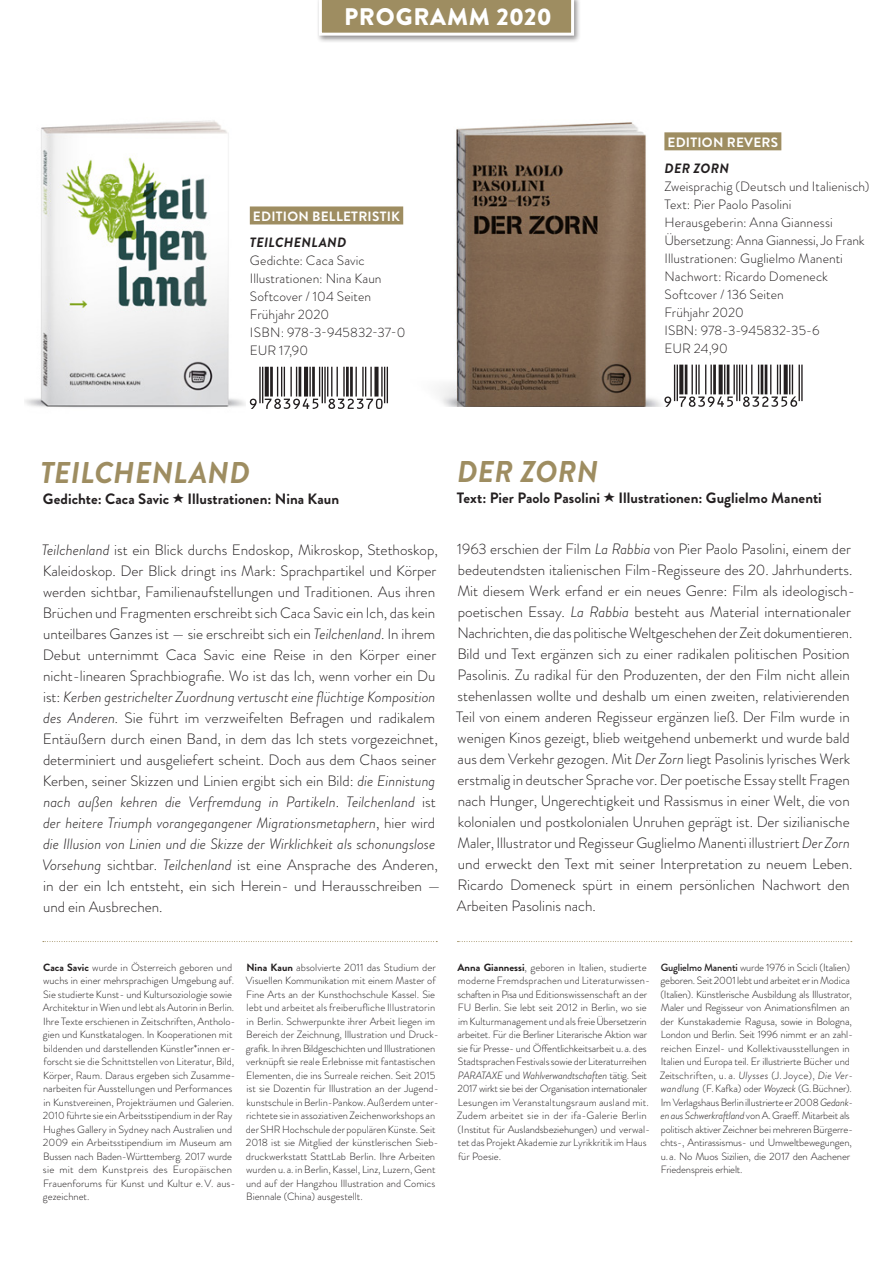
<style>
.page{position:relative;width:893px;height:1263px;background:#fff}
.page>*{position:absolute;margin:0;border:0;box-sizing:border-box;transform-origin:0 0}
.t1{font:italic 700 30px "Brandon Grotesque";letter-spacing:.01em;color:#9e8d61}
.t2{font:900 24px "Brandon Grotesque";letter-spacing:.035em;color:#fff}
.Copy_10_14Pt{font:300 15px/21px "Brandon Grotesque";color:#231f20}
.Copy_10_14Pt-2{font:700 15px "Brandon Grotesque";color:#231f20}
.t3{font:300 13.5px "Brandon Grotesque";letter-spacing:.005em;color:#231f20}
.t4{font:700 13.5px "Brandon Grotesque";letter-spacing:.02em;color:#fff}
.t5{font:italic 700 13.5px "Brandon Grotesque";letter-spacing:.025em;color:#231f20}
.Vita_7_9Pt{font:300 10.5px/13.5px "Brandon Grotesque";color:#231f20}
.s1{font-style:italic}
.s2{font-weight:700}
.s3{font-weight:500}
</style>
<div class="page">
<div style="left:316px;top:0;width:265px;height:43px;background:#231f20;opacity:.5"></div>
<svg style="left:317px;top:0;width:259px;height:37px;background:#a89a74"></svg>
<img style="left:25px;top:120px;width:221px;height:288px">
<img style="left:439px;top:122px;width:266px;height:285px">
<div style="left:664px;top:132px;width:117px;height:18px;background:#9e8d61"></div>
<hr style="left:801px;top:365px;width:2px;height:36px;background:#231f20">
<hr style="left:798px;top:365px;width:2px;height:36px;background:#231f20">
<svg style="left:664px;top:365px;width:133px;height:42px"></svg>
<div style="left:250px;top:206px;width:153px;height:18px;background:#9e8d61"></div>
<hr style="left:387px;top:367px;width:1px;height:36px;background:#231f20">
<hr style="left:384px;top:367px;width:1px;height:36px;background:#231f20">
<svg style="left:250px;top:367px;width:133px;height:42px"></svg>
<svg style="left:457px;top:941px;width:395px;height:1px"></svg>
<svg style="left:43px;top:941px;width:394px;height:1px"></svg>
<p class="t2" style="left:344px;top:-1px;width:209px">PROGRAMM 2020</p>
<p class="t4" style="left:253px;top:207px;width:149px">EDITION BELLETRISTIK</p>
<p class="t5" style="left:250px;top:233px;width:98px">TEILCHENLAND</p>
<p class="t3" style="left:250px;top:251px;width:116px">Gedichte: Caca Savic</p>
<p class="t3" style="left:250px;top:269px;width:133px">Illustrationen: Nina Kaun</p>
<p class="t3" style="left:250px;top:287px;width:123px">Softcover / 104 Seiten</p>
<p class="t3" style="left:250px;top:305px;width:81px">Frühjahr 2020</p>
<p class="t3" style="left:250px;top:323px;width:157px">ISBN: 978-3-945832-37-0</p>
<p class="t3" style="left:250px;top:341px;width:60px">EUR 17,90</p>
<p class="t4" style="left:667px;top:133px;width:112px">EDITION REVERS</p>
<p class="t5" style="left:664px;top:159px;width:66px">DER ZORN</p>
<p class="t3" style="left:664px;top:177px;width:207px">Zweisprachig (Deutsch und Italienisch)</p>
<p class="t3" style="left:664px;top:195px;width:129px">Text: Pier Paolo Pasolini</p>
<p class="t3" style="left:664px;top:213px;width:170px">Herausgeberin: Anna Giannessi</p>
<p class="t3" style="left:664px;top:231px;width:202px">Übersetzung: Anna Giannessi, Jo Frank</p>
<p class="t3" style="left:664px;top:249px;width:180px">Illustrationen: Guglielmo Manenti</p>
<p class="t3" style="left:664px;top:267px;width:165px">Nachwort: Ricardo Domeneck</p>
<p class="t3" style="left:664px;top:285px;width:121px">Softcover / 136 Seiten</p>
<p class="t3" style="left:664px;top:303px;width:81px">Frühjahr 2020</p>
<p class="t3" style="left:664px;top:321px;width:157px">ISBN: 978-3-945832-35-6</p>
<p class="t3" style="left:664px;top:339px;width:65px">EUR 24,90</p>
<p class="t1" style="left:40px;top:452px;width:211px">TEILCHENLAND</p>
<p class="Copy_10_14Pt-2" style="left:43px;top:489px;width:298px">Gedichte: Caca Savic Illustrationen: Nina Kaun</p>
<p class="Copy_10_14Pt" style="left:42px;top:539px;width:400px"><span class="s1">Teilchenland</span> ist ein Blick durchs Endoskop, Mikroskop, Stethoskop, Kaleidoskop. Der Blick dringt ins Mark: Sprachpartikel und Körper werden sichtbar, Familienaufstellungen und Traditionen. Aus ihren Brüchen und Fragmenten erschreibt sich Caca Savic ein Ich, das kein unteilbares Ganzes ist — sie erschreibt sich ein <span class="s1">Teilchenland</span>. In ihrem Debut unternimmt Caca Savic eine Reise in den Körper einer nicht-linearen Sprachbiografie. Wo ist das Ich, wenn vorher ein Du ist: <span class="s1">Kerben gestrichelter Zuordnung vertuscht eine flüchtige Komposition des Anderen.</span> Sie führt im verzweifelten Befragen und radikalem Entäußern durch einen Band, in dem das Ich stets vorgezeichnet, determiniert und ausgeliefert scheint. Doch aus dem Chaos seiner Kerben, seiner Skizzen und Linien ergibt sich ein Bild: <span class="s1">die Einnistung nach außen kehren die Verfremdung in Partikeln</span>. <span class="s1">Teilchenland</span> ist <span class="s1">der heitere Triumph vorangegangener Migrationsmetaphern</span>, hier wird <span class="s1">die Illusion von Linien und die Skizze der Wirklichkeit als schonungslose Vorsehung</span> sichtbar. <span class="s1">Teilchenland</span> ist eine Ansprache des Anderen, in der ein Ich entsteht, ein sich Herein- und Herausschreiben — und ein Ausbrechen.</p>
<p class="t1" style="left:457px;top:451px;width:143px">DER ZORN</p>
<p class="Copy_10_14Pt-2" style="left:457px;top:488px;width:367px">Text: Pier Paolo Pasolini Illustrationen: Guglielmo Manenti</p>
<p class="Copy_10_14Pt" style="left:456px;top:538px;width:400px">1963 erschien der Film <span class="s1">La Rabbia</span> von Pier Paolo Pasolini, einem der bedeutendsten italienischen Film-Regisseure des 20. Jahrhunderts.<br>Mit diesem Werk erfand er ein neues Genre: Film als ideologisch&shy;poetischen Essay. <span class="s1">La Rabbia</span> besteht aus Material internationaler Nachrichten, die das politische Weltgeschehen der Zeit dokumentieren.<br>Bild und Text ergänzen sich zu einer radikalen politischen Position Pasolinis. Zu radikal für den Produzenten, der den Film nicht allein stehenlassen wollte und deshalb um einen zweiten, relativierenden Teil von einem anderen Regisseur ergänzen ließ. Der Film wurde in wenigen Kinos gezeigt, blieb weitgehend unbemerkt und wurde bald aus dem Verkehr gezogen. Mit <span class="s1">Der Zorn</span> liegt Pasolinis lyrisches Werk erstmalig in deutscher Sprache vor. Der poetische Essay stellt Fragen nach Hunger, Ungerechtigkeit und Rassismus in einer Welt, die von kolonialen und postkolonialen Unruhen geprägt ist. Der sizilianische Maler, Illustrator und Regisseur Guglielmo Manenti illustriert <span class="s1">Der Zorn </span>und erweckt den Text mit seiner Interpretation zu neuem Leben.<br>Ricardo Domeneck spürt in einem persönlichen Nachwort den Arbeiten Pasolinis nach.</p>
<p class="Vita_7_9Pt" style="left:43px;top:960px;width:194px"><span class="s2">Caca Savic</span> wurde in Österreich geboren und wuchs in einer mehrsprachigen Umgebung auf.<br>Sie studierte Kunst- und Kultursoziologie sowie Architektur in Wien und lebt als Autorin in Berlin.<br>Ihre Texte erschienen in Zeitschriften, Antholo&shy;gien und Kunstkatalogen. In Kooperationen mit bildenden und darstellenden Künstler*innen er&shy;forscht sie die Schnittstellen von Literatur, Bild, Körper, Raum. Daraus ergeben sich Zusamme&shy;narbeiten für Ausstellungen und Performances in Kunstvereinen, Projekträumen und Galerien.<br>2010 führte sie ein Arbeitsstipendium in der Ray Hughes Gallery in Sydney nach Australien und 2009 ein Arbeitsstipendium im Museum am Bussen nach Baden-Württemberg. 2017 wurde sie mit dem Kunstpreis des Europäischen Frauenforums für Kunst und Kultur e.V. aus&shy;gezeichnet.</p>
<p class="Vita_7_9Pt" style="left:246px;top:960px;width:194px"><span class="s2">Nina Kaun</span> absolvierte 2011 das Studium der Visuellen Kommunikation mit einem Master of Fine Arts an der Kunsthochschule Kassel. Sie lebt und arbeitet als freiberufliche Illustratorin in Berlin. Schwerpunkte ihrer Arbeit liegen im Bereich der Zeichnung, Illustration und Druck&shy;grafik. In ihren Bildgeschichten und Illustrationen verknüpft sie reale Erlebnisse mit fantastischen Elementen, die ins Surreale reichen. Seit 2015 ist sie Dozentin für Illustration an der Jugend&shy;kunstschule in Berlin-Pankow. Außerdem unter&shy;richtete sie in assoziativen Zeichenworkshops an der SHR Hochschule der populären Künste. Seit 2018 ist sie Mitglied der künstlerischen Sieb&shy;druckwerkstatt StattLab Berlin. Ihre Arbeiten wurden u. a. in Berlin, Kassel, Linz, Luzern, Gent und auf der Hangzhou Illustration and Comics Biennale (China) ausgestellt.</p>
<p class="Vita_7_9Pt" style="left:457px;top:960px;width:195px"><span class="s2">Anna Giannessi</span>, geboren in Italien, studierte moderne Fremdsprachen und Literaturwissen&shy;schaften in Pisa und Editionswissenschaft an der FU Berlin. Sie lebt seit 2012 in Berlin, wo sie im Kulturmanagement und als freie Übersetzerin arbeitet. Für die Berliner Literarische Aktion war sie für Presse- und Öffentlichkeitsarbeit u.a. des Stadtsprachen Festivals sowie der Literaturreihen <span class="s1">PARATAXE</span> und <span class="s1">Wahlverwandtschaften</span> tätig. Seit 2017 wirkt sie bei der Organisation internationaler Lesungen im Veranstaltungsraum ausland mit.<br>Zudem arbeitet sie in der ifa-Galerie Berlin (Institut für Auslandsbeziehungen) und verwal&shy;tet das Projekt Akademie zur Lyrikkritik im Haus für Poesie.</p>
<p class="Vita_7_9Pt" style="left:660px;top:960px;width:195px"><span class="s3">Guglielmo Manenti</span> wurde 1976 in Scicli (Italien) geboren. Seit 2001 lebt und arbeitet er in Modica (Italien). Künstlerische Ausbildung als Illustrator, Maler und Regisseur von Animationsfilmen an der Kunstakademie Ragusa, sowie in Bologna, London und Berlin. Seit 1996 nimmt er an zahl&shy;reichen Einzel- und Kollektivausstellungen in Italien und Europa teil. Er illustrierte Bücher und Zeitschriften, u. a. <span class="s1">Ulysses</span> (J.Joyce), <span class="s1">Die Ver&shy;wandlung</span> (F.Kafka) oder <span class="s1">Woyzeck</span> (G.Büchner).<br>Im Verlagshaus Berlin illustrierte er 2008 <span class="s1">Gedank&shy;en aus Schwerkraftland</span> von A. Graeff. Mitarbeit als politisch aktiver Zeichner bei mehreren Bürgerre&shy;chts-, Antirassismus- und Umweltbewegungen, u.a. No Muos Sizilien, die 2017 den Aachener Friedenspreis erhielt.</p>
</div>
